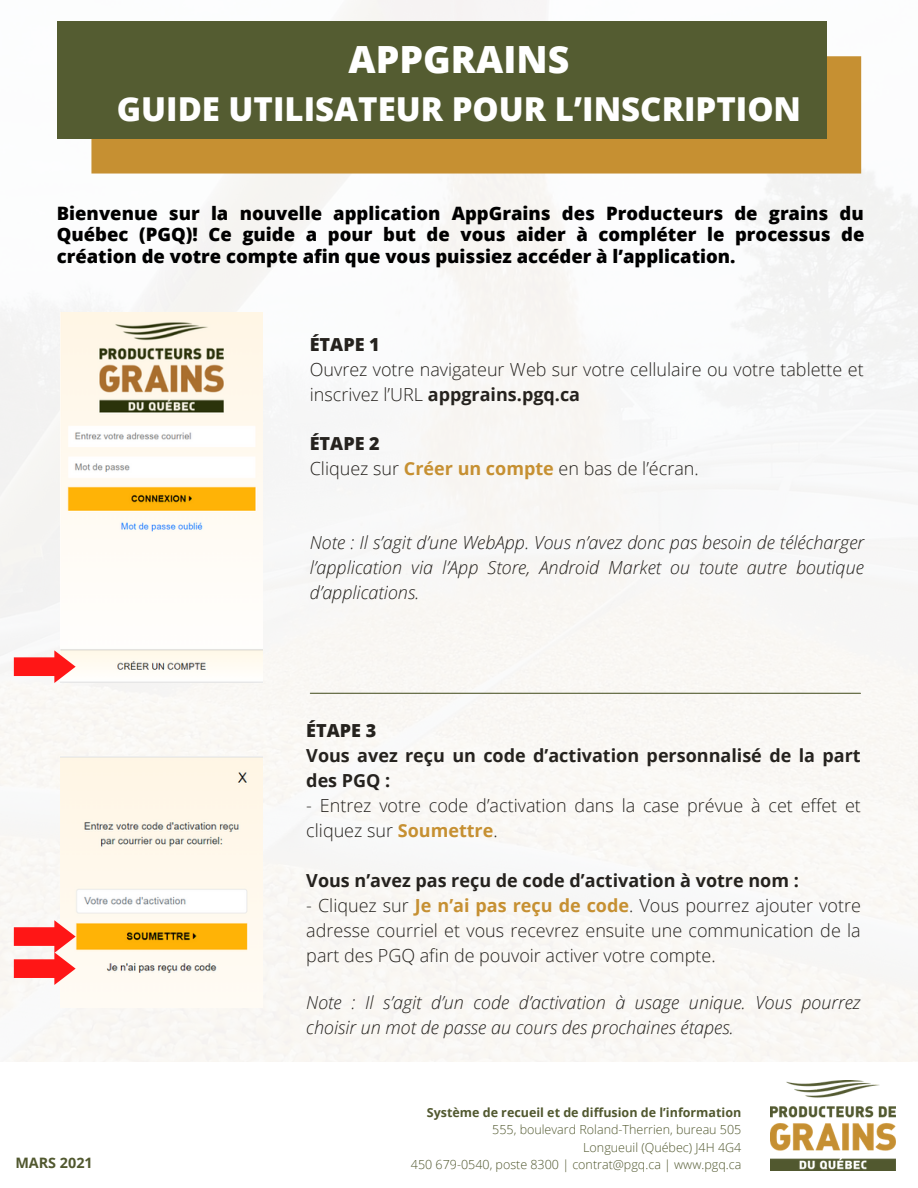
<style>
.page{position:relative;width:918px;height:1188px;background:#fff}
.page>*{position:absolute;margin:0;border:0;box-sizing:border-box;transform-origin:0 0}
.t1{font:800 37.5px "Open Sans";color:#fff}
.t2{font:800 33px "Open Sans";color:#fff}
.t3{font:800 18.45px/21.3px "Open Sans";color:#000;text-align:justify}
.t4{font:300 18px/25px "Open Sans";color:#25221e}
.t5{font:italic 300 18px/24.8px "Open Sans";color:#25221e;text-align:justify}
.t6{font:700 18px/25px "Open Sans";color:#25221e}
.t7{font:800 18px "Open Sans";color:#25221e}
.t8{font:700 14.4px "Open Sans";color:#51582f}
.t9{font:300 12.45px "Open Sans";color:#51582f}
.t10{font:700 12.45px "Open Sans";color:#51582f}
.s1{font-weight:700}
.s2{font-weight:700;color:#c69032}
</style>
<div class="page">
<div style="left:0;top:0;width:918px;height:1062px;background:#f9f7f5"></div>
<img style="left:770px;top:1081px;width:126px;height:90px">
<div style="left:91px;top:56px;width:770px;height:118px;background:#c69032"></div>
<div style="left:57px;top:22px;width:770px;height:117px;background:#545c31"></div>
<hr style="left:310px;top:693px;width:550px;height:1px;background:#545c31">
<img style="left:61px;top:757px;width:201px;height:251px">
<svg style="left:14px;top:920px;width:62px;height:65px"></svg>
<img style="left:61px;top:312px;width:201px;height:370px">
<svg style="left:14px;top:650px;width:62px;height:33px"></svg>
<p class="t1" style="left:349px;top:33px;width:222px">APPGRAINS</p>
<p class="t2" style="left:117px;top:86px;width:686px">GUIDE UTILISATEUR POUR L’INSCRIPTION</p>
<p class="t3" style="left:57px;top:202px;width:809px">Bienvenue sur la nouvelle application AppGrains des Producteurs de grains du Québec (PGQ)! Ce guide a pour but de vous aider à compléter le processus de création de votre compte afin que vous puissiez accéder à l’application.</p>
<p class="t7" style="left:310px;top:332px;width:71px">ÉTAPE 1</p>
<p class="t4" style="left:310px;top:357px;width:555px">Ouvrez votre navigateur Web sur votre cellulaire ou votre tablette et inscrivez l’URL <span class="s1">appgrains.pgq.ca</span></p>
<p class="t7" style="left:310px;top:431px;width:71px">ÉTAPE 2</p>
<p class="t4" style="left:310px;top:455px;width:390px">Cliquez sur <span class="s2">Créer un compte</span> en bas de l’écran.</p>
<p class="t5" style="left:310px;top:530px;width:556px">Note : Il s’agit d’une WebApp. Vous n’avez donc pas besoin de télécharger l’application via l’App Store, Android Market ou toute autre boutique d’applications.</p>
<p class="t8" style="left:15px;top:1152px;width:79px">MARS 2021</p>
<p class="t7" style="left:306px;top:718px;width:71px">ÉTAPE 3</p>
<p class="t6" style="left:306px;top:742px;width:556px">Vous avez reçu un code d’activation personnalisé de la part des PGQ :</p>
<p class="t4" style="left:306px;top:792px;width:556px">- Entrez votre code d’activation dans la case prévue à cet effet et cliquez sur <span class="s2">Soumettre</span>.</p>
<p class="t6" style="left:306px;top:867px;width:494px">Vous n’avez pas reçu de code d’activation à votre nom :</p>
<p class="t4" style="left:306px;top:892px;width:556px;text-align:justify">- Cliquez sur <span class="s2">Je n’ai pas reçu de code</span>. Vous pourrez ajouter votre adresse courriel et vous recevrez ensuite une communication de la part des PGQ afin de pouvoir activer votre compte.</p>
<p class="t5" style="left:306px;top:990px;width:556px">Note : Il s’agit d’un code d’activation à usage unique. Vous pourrez choisir un mot de passe au cours des prochaines étapes.</p>
<p class="t10" style="left:427px;top:1104px;width:316px">Système de recueil et de diffusion de l’information</p>
<p class="t9" style="left:492px;top:1121px;width:251px">555, boulevard Roland-Therrien, bureau 505</p>
<p class="t9" style="left:583px;top:1138px;width:160px">Longueuil (Québec) J4H 4G4</p>
<p class="t9" style="left:411px;top:1156px;width:332px">450 679-0540, poste 8300 | contrat@pgq.ca | www.pgq.ca</p>
</div>
